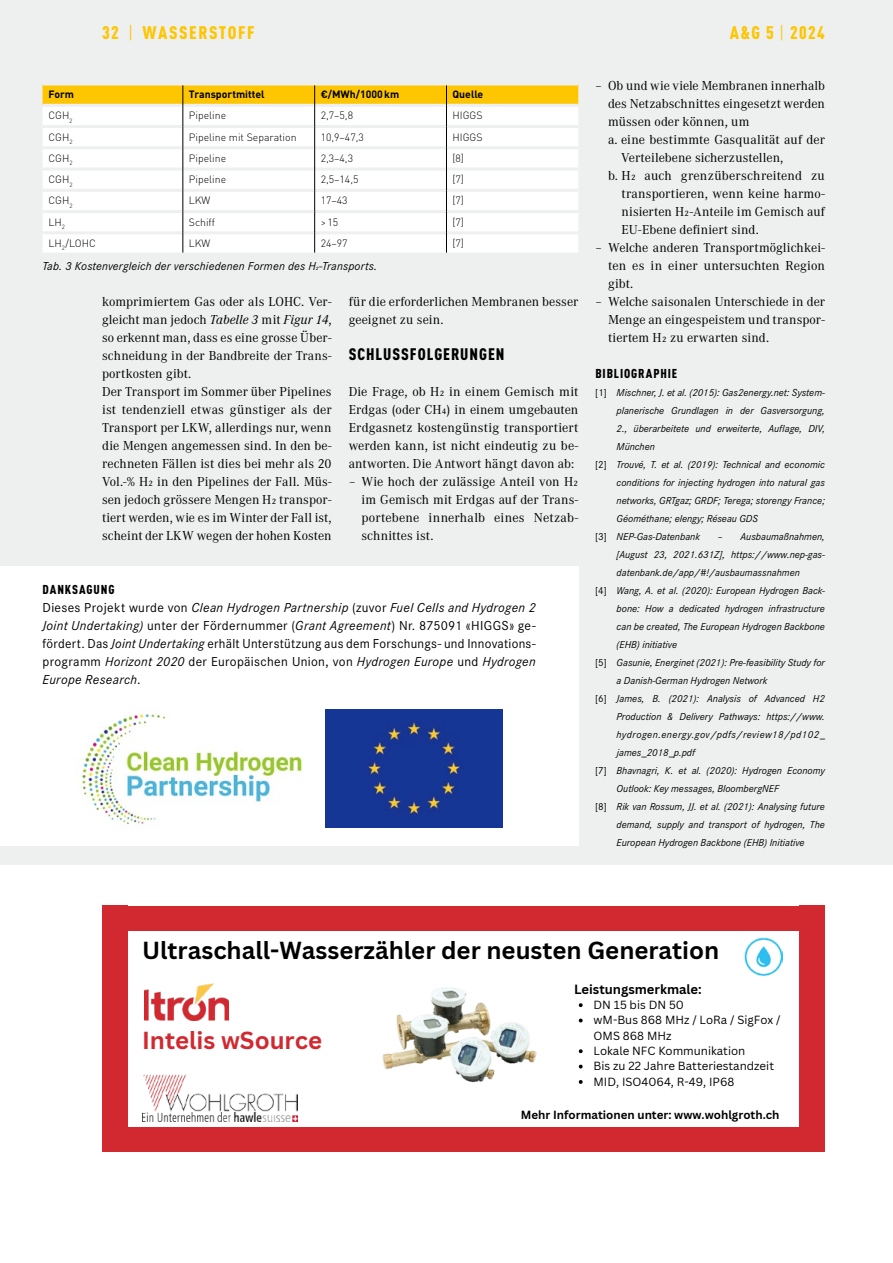
<style>
.page{position:relative;width:893px;height:1263px;background:#fff}
.page>*{position:absolute;margin:0;border:0;box-sizing:border-box;transform-origin:0 0}
.t1{font:700 24px "Canva Sans";color:#000}
.t2{font:700 24px "Canva Sans";color:#d22930}
.Rubriktitel_D_x01{font:900 condensed 18px "DINOT";letter-spacing:.09em;color:#fdc600}
.Ausgabe_x01{font:900 condensed 18px "DINOT";color:#fdc600}
.Untertitel_1_D_x06{font:900 condensed 16.5px "DINOT";letter-spacing:.06em;color:#000}
.Fliesstext_D_x05{font:13.5px/18px "Corporate A";letter-spacing:.005em;color:#000;text-align:justify}
.Kastentext_D_x09{font:13.5px/18px "Corporate S";letter-spacing:.02em;color:#000}
.t3{font:700 13.05px "Canva Sans";color:#000}
.Untertitel_2_D_x07{font:900 condensed 12.75px "DINOT";letter-spacing:.07em;color:#000}
.Legende_x11{font:italic 12px "Corporate S";letter-spacing:.015em;color:#000}
.t4{font:11.55px/15.3px "Canva Sans";color:#000}
.t5{font:700 11.55px "Canva Sans";color:#000}
.Litaraturverzeichnis{font:italic 10.5px/18px "Corporate S";color:#000;text-align:justify}
.Tabellenschrift_norm{font:300 10.5px "DINOT";color:#000}
.Tabellenschrift_fett{font:700 10.5px "DINOT";color:#000}
.s1{font-weight:400}
.s2{font-style:italic}
.s3{font-style:normal}
</style>
<div class="page">
<div style="left:0;top:0;width:893px;height:864px;background:#eeefef"></div>
<svg style="left:43px;top:84px;width:535px;height:169px"></svg>
<div style="left:0;top:567px;width:578px;height:279px;background:#fff"></div>
<img style="left:81px;top:713px;width:222px;height:112px">
<img style="left:325px;top:710px;width:177px;height:118px">
<img style="left:144px;top:983px;width:84px;height:37px">
<img style="left:383px;top:987px;width:154px;height:96px">
<img style="left:143px;top:1074px;width:154px;height:37px">
<img style="left:142px;top:1113px;width:155px;height:9px">
<div style="left:102px;top:906px;width:723px;height:24px;background:#d22930"></div>
<div style="left:102px;top:1127px;width:723px;height:25px;background:#d22930"></div>
<div style="left:800px;top:906px;width:25px;height:246px;background:#d22930"></div>
<div style="left:102px;top:906px;width:25px;height:246px;background:#d22930"></div>
<img style="left:745px;top:937px;width:38px;height:38px">
<svg style="left:579px;top:1003px;width:4px;height:4px"></svg>
<svg style="left:579px;top:1018px;width:4px;height:4px"></svg>
<svg style="left:579px;top:1049px;width:4px;height:4px"></svg>
<svg style="left:579px;top:1065px;width:4px;height:3px"></svg>
<svg style="left:579px;top:1080px;width:4px;height:4px"></svg>
<p class="Rubriktitel_D_x01" style="left:102px;top:22px;width:154px">32 <span class="s1">|</span> WASSERSTOFF</p>
<p class="Tabellenschrift_fett" style="left:49px;top:87px;width:27px">Form</p>
<p class="Tabellenschrift_fett" style="left:189px;top:87px;width:77px">Transportmittel</p>
<p class="Tabellenschrift_fett" style="left:321px;top:87px;width:80px">€/MWh/1000km</p>
<p class="Tabellenschrift_fett" style="left:452px;top:87px;width:32px">Quelle</p>
<p class="Tabellenschrift_norm" style="left:49px;top:108px;width:25px">CGH<sub>2</sub></p>
<p class="Tabellenschrift_norm" style="left:189px;top:108px;width:39px">Pipeline</p>
<p class="Tabellenschrift_norm" style="left:321px;top:108px;width:34px">2,7–5,8</p>
<p class="Tabellenschrift_norm" style="left:452px;top:108px;width:32px">HIGGS</p>
<p class="Tabellenschrift_norm" style="left:49px;top:130px;width:26px">CGH<sub>2</sub></p>
<p class="Tabellenschrift_norm" style="left:189px;top:130px;width:109px">Pipeline mit Separation</p>
<p class="Tabellenschrift_norm" style="left:321px;top:130px;width:45px">10,9–47,3</p>
<p class="Tabellenschrift_norm" style="left:452px;top:130px;width:32px">HIGGS</p>
<p class="Tabellenschrift_norm" style="left:49px;top:151px;width:26px">CGH<sub>2</sub></p>
<p class="Tabellenschrift_norm" style="left:189px;top:151px;width:39px">Pipeline</p>
<p class="Tabellenschrift_norm" style="left:321px;top:151px;width:34px">2,3–4,3</p>
<p class="Tabellenschrift_norm" style="left:452px;top:151px;width:13px">[8]</p>
<p class="Tabellenschrift_norm" style="left:49px;top:172px;width:26px">CGH<sub>2</sub></p>
<p class="Tabellenschrift_norm" style="left:189px;top:172px;width:39px">Pipeline</p>
<p class="Tabellenschrift_norm" style="left:321px;top:172px;width:39px">2,5–14,5</p>
<p class="Tabellenschrift_norm" style="left:452px;top:172px;width:13px">[7]</p>
<p class="Tabellenschrift_norm" style="left:49px;top:193px;width:26px">CGH<sub>2</sub></p>
<p class="Tabellenschrift_norm" style="left:189px;top:193px;width:23px">LKW</p>
<p class="Tabellenschrift_norm" style="left:321px;top:193px;width:28px">17–43</p>
<p class="Tabellenschrift_norm" style="left:452px;top:193px;width:13px">[7]</p>
<p class="Tabellenschrift_norm" style="left:49px;top:215px;width:18px">LH<sub>2</sub></p>
<p class="Tabellenschrift_norm" style="left:189px;top:215px;width:28px">Schiff</p>
<p class="Tabellenschrift_norm" style="left:321px;top:215px;width:19px">&gt;15</p>
<p class="Tabellenschrift_norm" style="left:452px;top:215px;width:13px">[7]</p>
<p class="Tabellenschrift_norm" style="left:49px;top:236px;width:49px">LH<sub>2</sub>/LOHC</p>
<p class="Tabellenschrift_norm" style="left:189px;top:236px;width:23px">LKW</p>
<p class="Tabellenschrift_norm" style="left:321px;top:236px;width:28px">24–97</p>
<p class="Tabellenschrift_norm" style="left:452px;top:236px;width:13px">[7]</p>
<p class="Legende_x11" style="left:43px;top:257px;width:336px">Tab. 3 Kostenvergleich der verschiedenen Formen des H2-Transports.</p>
<p class="Fliesstext_D_x05" style="left:102px;top:292px;width:231px">komprimiertem Gas oder als LOHC. Ver&shy;gleicht man jedoch <span class="s2">Tabelle 3</span> mit <span class="s2">Figur 14</span>, so erkennt man, dass es eine grosse Über&shy;schneidung in der Bandbreite der Trans&shy;portkosten gibt.</p>
<p class="Fliesstext_D_x05" style="left:102px;top:382px;width:231px">Der Transport im Sommer über Pipelines ist tendenziell etwas günstiger als der Transport per LKW, allerdings nur, wenn die Mengen angemessen sind. In den be&shy;rechneten Fällen ist dies bei mehr als 20<br>Vol.-% H₂ in den Pipelines der Fall. Müs&shy;sen jedoch grössere Mengen H₂ transpor&shy;tiert werden, wie es im Winter der Fall ist, scheint der LKW wegen der hohen Kosten</p>
<p class="Fliesstext_D_x05" style="left:349px;top:292px;width:231px">für die erforderlichen Membranen besser geeignet zu sein.</p>
<p class="Untertitel_1_D_x06" style="left:349px;top:344px;width:157px">SCHLUSSFOLGERUNGEN</p>
<p class="Fliesstext_D_x05" style="left:349px;top:382px;width:231px">Die Frage, ob H₂ in einem Gemisch mit Erdgas (oder CH₄) in einem umgebauten Erdgasnetz kostengünstig transportiert werden kann, ist nicht eindeutig zu be&shy;antworten. Die Antwort hängt davon ab:</p>
<p class="Fliesstext_D_x05" style="left:361px;top:472px;width:218px;text-indent:-13px">– Wie hoch der zulässige Anteil von H₂ im Gemisch mit Erdgas auf der Trans&shy;portebene innerhalb eines Netzab&shy;schnittes ist.</p>
<p class="Untertitel_2_D_x07" style="left:43px;top:582px;width:73px">DANKSAGUNG</p>
<p class="Kastentext_D_x09" style="left:43px;top:598px;width:495px">Dieses Projekt wurde von <span class="s2">Clean Hydrogen Partnership</span> (zuvor <span class="s2">Fuel Cells and Hydrogen 2<br>Joint Undertaking)</span> unter der Fördernummer (<span class="s2">Grant Agreement</span>) Nr. 875091 «HIGGS» ge&shy;fördert. Das <span class="s2">Joint Undertaking</span> erhält Unterstützung aus dem Forschungs- und Innovations&shy;programm <span class="s2">Horizont 2020</span> der Europäischen Union, von <span class="s2">Hydrogen Europe</span> und <span class="s2">Hydrogen Europe Research</span>.</p>
<p class="Ausgabe_x01" style="left:730px;top:22px;width:97px">A&amp;G 5 <span class="s1">|</span> 2024</p>
<p class="Fliesstext_D_x05" style="left:595px;top:76px;width:231px">– Ob und wie viele Membranen innerhalb</p>
<p class="Fliesstext_D_x05" style="left:608px;top:94px;width:218px">des Netzabschnittes eingesetzt werden</p>
<p class="Fliesstext_D_x05" style="left:608px;top:112px;width:143px">müssen oder können, um</p>
<p class="Fliesstext_D_x05" style="left:608px;top:130px;width:218px">a. eine bestimmte Gasqualität auf der</p>
<p class="Fliesstext_D_x05" style="left:621px;top:148px;width:164px">Verteilebene sicherzustellen,</p>
<p class="Fliesstext_D_x05" style="left:621px;top:166px;width:205px;text-indent:-13px">b. H₂ auch grenzüberschreitend zu transportieren, wenn keine harmo&shy;nisierten H₂-Anteile im Gemisch auf EU-Ebene definiert sind.</p>
<p class="Fliesstext_D_x05" style="left:608px;top:238px;width:218px;text-indent:-13px">– Welche anderen Transportmöglichkei&shy;ten es in einer untersuchten Region gibt.</p>
<p class="Fliesstext_D_x05" style="left:608px;top:292px;width:218px;text-indent:-13px">– Welche saisonalen Unterschiede in der Menge an eingespeistem und transpor&shy;tiertem H₂ zu erwarten sind.</p>
<p class="Untertitel_2_D_x07" style="left:595px;top:366px;width:83px">BIBLIOGRAPHIE</p>
<p class="Litaraturverzeichnis" style="left:617px;top:383px;width:210px;text-indent:-21px"><span class="s3">[1]</span> Mischner, J. et al. (2015): Gas2energy.net: System&shy;planerische Grundlagen in der Gasversorgung, 2., überarbeitete und erweiterte, Auflage, DIV, München</p>
<p class="Litaraturverzeichnis" style="left:617px;top:455px;width:210px;text-indent:-21px"><span class="s3">[2]</span> Trouvé, T. et al. (2019): Technical and economic conditions for injecting hydrogen into natural gas networks, GRTgaz; GRDF; Terega; storengy France; Géométhane; elengy; Réseau GDS</p>
<p class="Litaraturverzeichnis" style="left:595px;top:527px;width:106px"><span class="s3">[3]</span> NEP-Gas-Datenbank</p>
<p class="Litaraturverzeichnis" style="left:617px;top:527px;width:210px;text-indent:101px">– Ausbaumaßnahmen, [August 23, 2 02 1.631Z], https://www.nep-gas&shy;datenbank.de/app/#!/ausbaumassnahmen</p>
<p class="Litaraturverzeichnis" style="left:617px;top:581px;width:210px;text-indent:-21px"><span class="s3">[4]</span> Wang, A. et al. (2 02 0): European Hydrogen Back&shy;bone: How a dedicated hydrogen infrastructure can be created, The European Hydrogen Backbone (EHB) initiative</p>
<p class="Litaraturverzeichnis" style="left:617px;top:653px;width:210px;text-indent:-21px"><span class="s3">[5]</span> Gasunie, Energinet (202 1): Pre-feasibility Study for a Danish-German Hydrogen Network</p>
<p class="Litaraturverzeichnis" style="left:617px;top:689px;width:210px;text-align:left;text-indent:-21px"><span class="s3">[6]</span> James, B. (202 1): Analysis of Advanced H2<br>Production &amp; Delivery Pathways: https://www. hydrogen.energy.gov/pdfs/review18/pd102_ james_2018_p.pdf</p>
<p class="Litaraturverzeichnis" style="left:617px;top:761px;width:210px;text-indent:-21px"><span class="s3">[7]</span> Bhavnagri, K. et al. (2 02 0): Hydrogen Economy<br>Outlook: Key messages, BloombergNEF</p>
<p class="Litaraturverzeichnis" style="left:617px;top:797px;width:210px;text-indent:-21px"><span class="s3">[8]</span> Rik van Rossum, JJ. et al. (2 02 1): Analysing future demand, supply and transport of hydrogen, The European Hydrogen Backbone (EHB) Initiative</p>
<p class="t1" style="left:142px;top:936px;width:579px">Ultraschall-Wasserzähler der neusten Generation</p>
<p class="t2" style="left:142px;top:1025px;width:182px">Intelis wSource</p>
<p class="t3" style="left:574px;top:981px;width:129px">Leistungsmerkmale:</p>
<p class="t4" style="left:594px;top:997px;width:188px">DN 15 bis DN 50<br>wM-Bus 868 MHz / LoRa / SigFox /<br>OMS 868 MHz<br>Lokale NFC Kommunikation<br>Bis zu 22 Jahre Batteriestandzeit<br>MID, ISO4064, R-49, IP68</p>
<p class="t5" style="left:521px;top:1107px;width:260px">Mehr Informationen unter: www.wohlgroth.ch</p>
</div>
